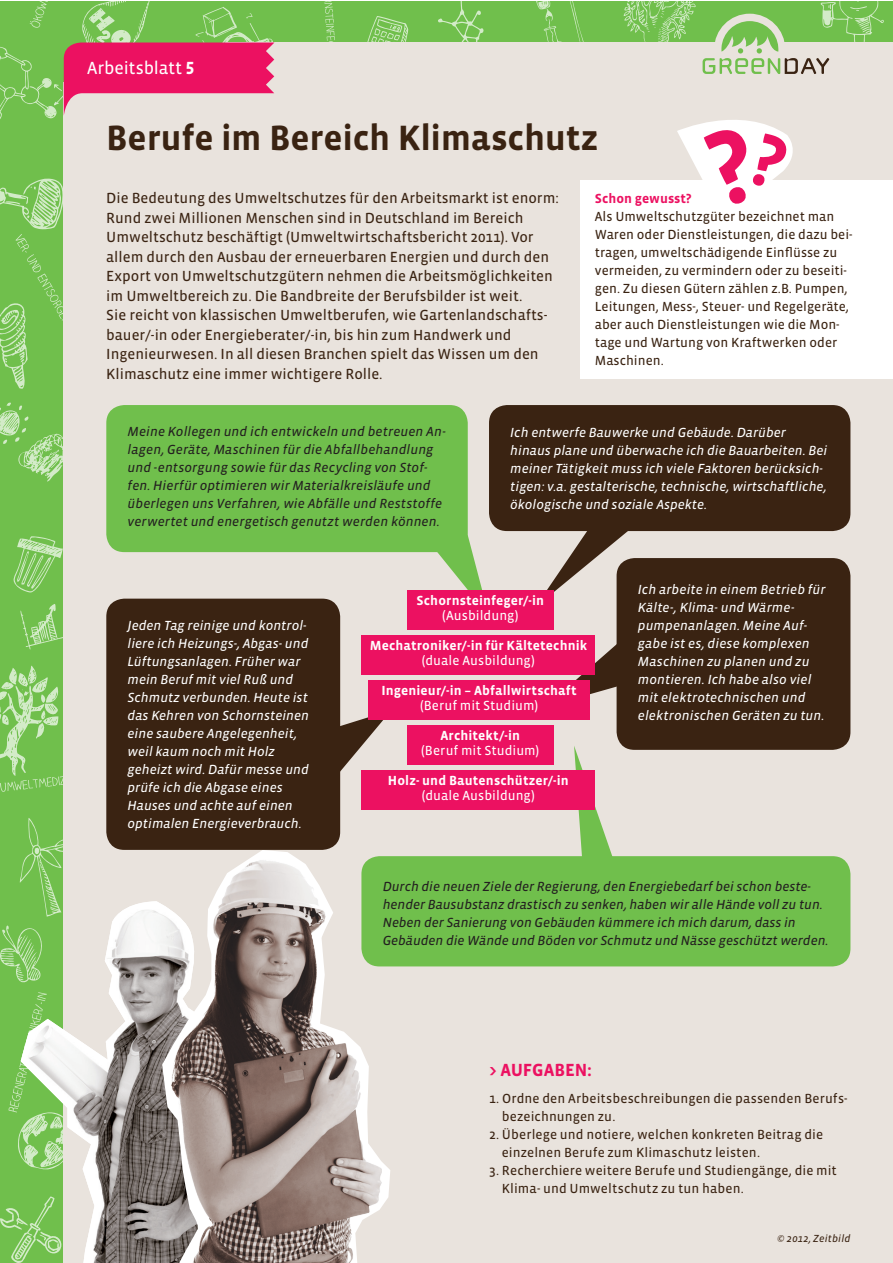
<style>
.page{position:relative;width:893px;height:1263px;background:#fff}
.page>*{position:absolute;margin:0;border:0;box-sizing:border-box;transform-origin:0 0}
.t1{font:700 36px "Vista Sans";letter-spacing:-.005em;color:#3a2312}
.t2{font:18px "Vista Sans Reg";letter-spacing:-.01em;color:#fff}
.t3{font:700 18px "Vista Sans";letter-spacing:-.01em;color:#ec1161}
.t4{font:15px/19.5px "Vista Sans Reg";color:#3a2312}
.t5{font:italic 13.5px/18px "Vista Sans Reg";color:#fff}
.t6{font:13.5px/18px "Vista Sans Reg";color:#3a2312}
.t7{font:italic 13.5px/18px "Vista Sans Reg";color:#231f20}
.t8{font:700 13.5px "Vista Sans";letter-spacing:.01em;color:#fff}
.t9{font:13.5px "Vista Sans Reg";letter-spacing:.005em;color:#fff}
.t10{font:700 13.5px "Vista Sans";color:#ec1161}
.t11{font:italic 10.5px "Vista Sans Reg";letter-spacing:.015em;color:#3a2312}
.s1{font-family:"Vista Sans Alt";font-weight:700}
</style>
<div class="page">
<div style="left:0;top:1px;width:892px;height:1262px;background:#70bf4c"></div>
<svg style="left:20px;top:818px;width:44px;height:83px"></svg>
<svg style="left:13px;top:536px;width:50px;height:57px"></svg>
<svg style="left:20px;top:604px;width:44px;height:46px"></svg>
<svg style="left:0;top:1208px;width:21px;height:55px"></svg>
<svg style="left:0;top:925px;width:21px;height:57px"></svg>
<svg style="left:0;top:665px;width:64px;height:127px"></svg>
<svg style="left:0;top:177px;width:64px;height:212px"></svg>
<svg style="left:438px;top:1px;width:55px;height:42px"></svg>
<svg style="left:364px;top:16px;width:44px;height:27px"></svg>
<svg style="left:533px;top:1px;width:63px;height:42px"></svg>
<svg style="left:624px;top:1px;width:72px;height:42px"></svg>
<svg style="left:322px;top:1px;width:15px;height:42px"></svg>
<svg style="left:9px;top:1060px;width:12px;height:97px"></svg>
<svg style="left:0;top:401px;width:64px;height:81px"></svg>
<div style="left:64px;top:82px;width:828px;height:1181px;background:#e9e3dd"></div>
<div style="left:227px;top:43px;width:665px;height:80px;background:#e9e3dd"></div>
<svg style="left:0;top:1px;width:274px;height:121px"></svg>
<div style="left:581px;top:180px;width:311px;height:198px;background:#fff"></div>
<svg style="left:703px;top:1px;width:182px;height:73px"></svg>
<div style="left:106px;top:405px;width:362px;height:147px;background:#70bf4c;border-radius:18px"></div>
<svg style="left:428px;top:535px;width:54px;height:55px"></svg>
<div style="left:489px;top:405px;width:361px;height:126px;background:#3a2312;border-radius:18px"></div>
<svg style="left:535px;top:531px;width:96px;height:77px"></svg>
<div style="left:106px;top:599px;width:234px;height:251px;background:#3a2312;border-radius:18px"></div>
<div style="left:361px;top:856px;width:489px;height:110px;background:#70bf4c;border-radius:18px"></div>
<div style="left:617px;top:558px;width:233px;height:192px;background:#3a2312;border-radius:18px"></div>
<svg style="left:576px;top:639px;width:41px;height:68px"></svg>
<svg style="left:340px;top:710px;width:43px;height:72px"></svg>
<svg style="left:574px;top:746px;width:48px;height:111px"></svg>
<svg style="left:677px;top:120px;width:116px;height:84px"></svg>
<div style="left:407px;top:725px;width:146px;height:40px;background:#ec1161"></div>
<div style="left:407px;top:590px;width:146px;height:40px;background:#ec1161"></div>
<div style="left:369px;top:680px;width:221px;height:40px;background:#ec1161"></div>
<div style="left:361px;top:635px;width:234px;height:40px;background:#ec1161"></div>
<div style="left:361px;top:770px;width:234px;height:40px;background:#ec1161"></div>
<img style="left:21px;top:901px;width:141px;height:362px">
<svg style="left:162px;top:850px;width:228px;height:413px"></svg>
<img style="left:171px;top:859px;width:211px;height:404px">
<h2 class="t2" style="left:87px;top:58px;width:109px">Arbeitsblatt <span class="s1">5</span></h2>
<h1 class="t1" style="left:106px;top:120px;width:494px">Berufe im Bereich Klimaschutz</h1>
<p class="t4" style="left:106px;top:189px;width:454px">Die Bedeutung des Umweltschutzes für den Arbeitsmarkt ist enorm:<br>Rund zwei Millionen Menschen sind in Deutschland im Bereich Umweltschutz beschäftigt (Umweltwirtschaftsbericht 2011). Vor allem durch den Ausbau der erneuerbaren Energien und durch den Export von Umweltschutzgütern nehmen die Arbeitsmöglichkeiten im Umweltbereich zu. Die Bandbreite der Berufsbilder ist weit.<br>Sie reicht von klassischen Umweltberufen, wie Gartenlandschafts&shy;bauer/-in oder Energieberater/-in, bis hin zum Handwerk und Ingenieurwesen. In all diesen Branchen spielt das Wissen um den Klimaschutz eine immer wichtigere Rolle.</p>
<p class="t10" style="left:595px;top:192px;width:98px">Schon gewusst?</p>
<p class="t6" style="left:595px;top:208px;width:259px">Als Umweltschutzgüter bezeichnet man Waren oder Dienstleistungen, die dazu bei&shy;tragen, umweltschädigende Einflüsse zu vermeiden, zu vermindern oder zu beseiti&shy;gen. Zu diesen Gütern zählen z.B. Pumpen, Leitungen, Mess-, Steuer- und Regelgeräte, aber auch Dienstleistungen wie die Mon&shy;tage und Wartung von Kraftwerken oder Maschinen.</p>
<p class="t7" style="left:128px;top:423px;width:320px">Meine Kollegen und ich entwickeln und betreuen An&shy;lagen, Geräte, Maschinen für die Abfallbehandlung und -entsorgung sowie für das Recycling von Stof&shy;fen. Hierfür optimieren wir Materialkreisläufe und überlegen uns Verfahren, wie Abfälle und Reststoffe verwertet und energetisch genutzt werden können.</p>
<p class="t5" style="left:510px;top:424px;width:318px">Ich entwerfe Bauwerke und Gebäude. Darüber hinaus plane und überwache ich die Bauarbeiten. Bei meiner Tätigkeit muss ich viele Faktoren berücksich&shy;tigen: v.a. gestalterische, technische, wirtschaftliche, ökologische und soziale Aspekte.</p>
<p class="t5" style="left:128px;top:617px;width:183px">Jeden Tag reinige und kontrol&shy;liere ich Heizungs-, Abgas- und<br>Lüftungsanlagen. Früher war mein Beruf mit viel Ruß und<br>Schmutz verbunden. Heute ist das Kehren von Schornsteinen eine saubere Angelegenheit, weil kaum noch mit Holz geheizt wird. Dafür messe und prüfe ich die Abgase eines<br>Hauses und achte auf einen optimalen Energieverbrauch.</p>
<p class="t8" style="left:416px;top:594px;width:129px">Schornsteinfeger/-in</p>
<p class="t9" style="left:442px;top:609px;width:78px">(Ausbildung)</p>
<p class="t8" style="left:370px;top:639px;width:219px">Mechatroniker/-in für Kältetechnik</p>
<p class="t9" style="left:422px;top:654px;width:115px">(duale Ausbildung)</p>
<p class="t8" style="left:381px;top:684px;width:197px">Ingenieur/-in – Abfallwirtschaft</p>
<p class="t9" style="left:420px;top:699px;width:120px">(Beruf mit Studium)</p>
<p class="t8" style="left:440px;top:729px;width:81px">Architekt/-in</p>
<p class="t9" style="left:421px;top:744px;width:120px">(Beruf mit Studium)</p>
<p class="t8" style="left:388px;top:774px;width:182px">Holz- und Bautenschützer/-in</p>
<p class="t9" style="left:422px;top:789px;width:115px">(duale Ausbildung)</p>
<p class="t5" style="left:638px;top:581px;width:189px">Ich arbeite in einem Betrieb für<br>Kälte-, Klima- und Wärme&shy;pumpenanlagen. Meine Auf&shy;gabe ist es, diese komplexen<br>Maschinen zu planen und zu montieren. Ich habe also viel mit elektrotechnischen und elektronischen Geräten zu tun.</p>
<p class="t7" style="left:383px;top:878px;width:447px">Durch die neuen Ziele der Regierung, den Energiebedarf bei schon beste&shy;hender Bausubstanz drastisch zu senken, haben wir alle Hände voll zu tun.<br>Neben der Sanierung von Gebäuden kümmere ich mich darum, dass in Gebäuden die Wände und Böden vor Schmutz und Nässe geschützt werden.</p>
<h2 class="t3" style="left:489px;top:1061px;width:104px">&gt; AUFGABEN:</h2>
<p class="t6" style="left:502px;top:1090px;width:347px;text-indent:-13px">1. Ordne den Arbeitsbeschreibungen die passenden Berufs&shy;bezeichnungen zu.</p>
<p class="t6" style="left:502px;top:1126px;width:323px;text-indent:-13px">2. Überlege und notiere, welchen konkreten Beitrag die einzelnen Berufe zum Klimaschutz leisten.</p>
<p class="t6" style="left:502px;top:1162px;width:337px;text-indent:-13px">3. Recherchiere weitere Berufe und Studiengänge, die mit<br>Klima- und Umweltschutz zu tun haben.</p>
<p class="t11" style="left:777px;top:1233px;width:75px">© 2012, Zeitbild</p>
</div>
